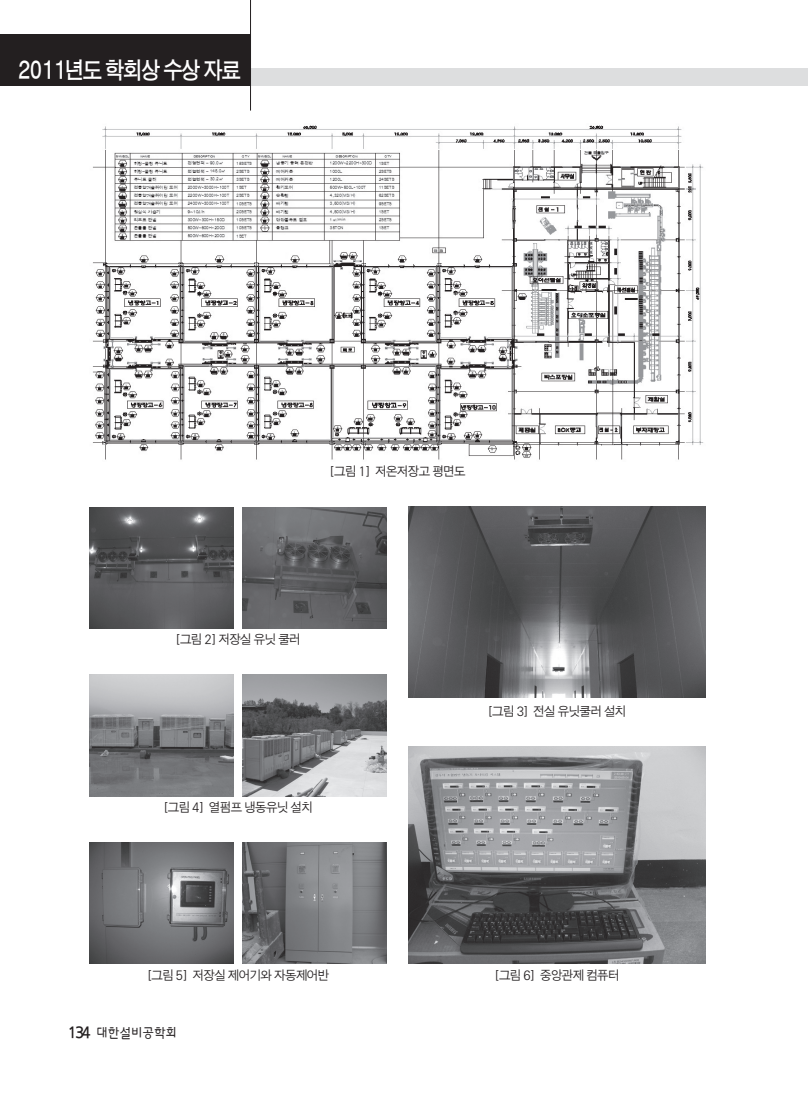
<style>
.page{position:relative;width:808px;height:1110px;background:#fff}
.page>*{position:absolute;margin:0;border:0;box-sizing:border-box;transform-origin:0 0}
.t1{font:23.1px "SMT Gothic Std";letter-spacing:-.1em;color:#fff;scale:.86 1}
.t2{font:13.5px "H Ykan M";letter-spacing:-.1em;color:#231f20;scale:.95 1}
.t3{font:12.75px "SMSJ Gothic Std";letter-spacing:-.1em;color:#231f20;scale:.95 1}
.s1{font-family:"arita SB";font-size:16.5px}
</style>
<div class="page">
<img style="left:89px;top:507px;width:145px;height:122px">
<img style="left:242px;top:507px;width:145px;height:122px">
<img style="left:408px;top:506px;width:298px;height:191px">
<img style="left:408px;top:747px;width:298px;height:216px">
<img style="left:242px;top:675px;width:145px;height:121px">
<img style="left:89px;top:675px;width:145px;height:121px">
<img style="left:242px;top:842px;width:145px;height:121px">
<img style="left:89px;top:842px;width:145px;height:121px">
<img style="left:92px;top:125px;width:612px;height:335px">
<div style="left:0;top:68px;width:808px;height:18px;background:#dddedf"></div>
<div style="left:0;top:34px;width:251px;height:52px;background:#231f20"></div>
<hr style="left:250px;top:0;width:1px;height:111px;background:#231f20">
<p class="t1" style="left:17px;top:58px;width:262px">2011년도 학회상 수상 자료</p>
<p class="t3" style="left:329px;top:464px;width:145px">[그림 1] 저온저장고 평면도</p>
<p class="t3" style="left:175px;top:632px;width:134px">[그림 2] 저장실 유닛 쿨러</p>
<p class="t3" style="left:163px;top:801px;width:160px">[그림 4] 열펌프 냉동유닛 설치</p>
<p class="t3" style="left:487px;top:704px;width:148px">[그림 3] 전실 유닛쿨러 설치</p>
<p class="t3" style="left:147px;top:968px;width:194px">[그림 5] 저장실 제어기와 자동제어반</p>
<p class="t3" style="left:494px;top:968px;width:134px">[그림 6] 중앙관제 컴퓨터</p>
<p class="t2" style="left:68px;top:1026px;width:118px"><span class="s1">134</span> 대한설비공학회</p>
</div>
